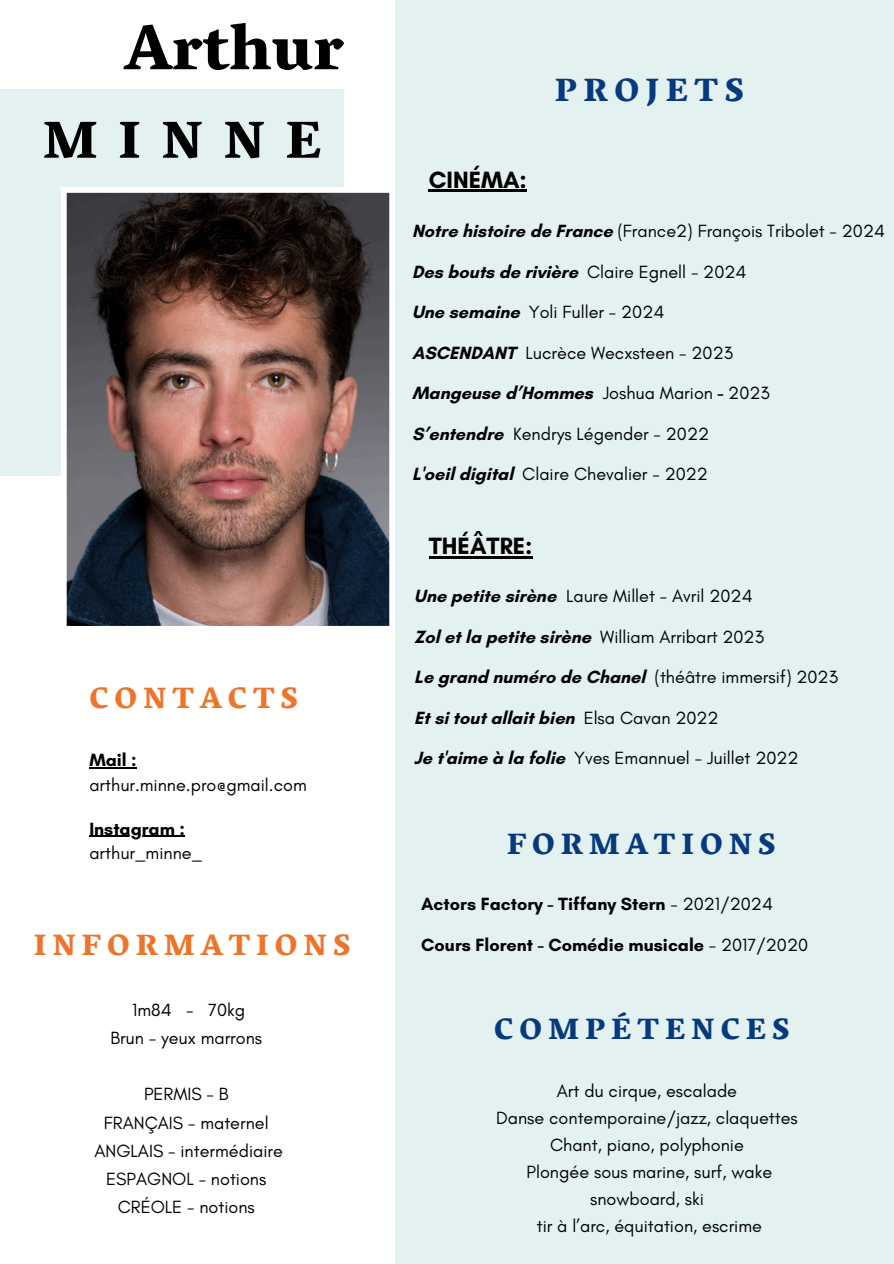
<style>
.page{position:relative;width:894px;height:1264px;background:#fff}
.page>*{position:absolute;margin:0;border:0;box-sizing:border-box;transform-origin:0 0}
.t1{font:800 64.5px "Vesper Libre";color:#000}
.t2{font:800 53.1px "Vesper Libre";letter-spacing:.39em;color:#000}
.t3{font:800 32.85px "Vesper Libre";letter-spacing:.2em;color:#06397d}
.t4{font:800 30px "Vesper Libre";letter-spacing:.2em;color:#06397d}
.t5{font:800 30px "Vesper Libre";letter-spacing:.2em;color:#ed742a}
.t6{font:700 24px "Glacial Indifference";color:#000}
.t7{font:18px/27px "Glacial Indifference";color:#000;text-align:center}
.t8{font:700 18px "Glacial Indifference";color:#000}
.s1{font-weight:700}
.s2{font-weight:400}
</style>
<div class="page">
<div style="left:0;top:89px;width:343px;height:386px;background:#e3f1f1"></div>
<div style="left:395px;top:0;width:498px;height:1263px;background:#e3f1f1"></div>
<svg style="left:61px;top:187px;width:329px;height:439px;background:#65504d"></svg>
<hr style="left:89px;top:767px;width:48px;height:1px;background:#000">
<hr style="left:89px;top:835px;width:96px;height:1px;background:#000">
<hr style="left:428px;top:556px;width:104px;height:3px;background:#000">
<hr style="left:428px;top:190px;width:99px;height:2px;background:#000">
<p class="t1" style="left:125px;top:9px;width:220px">Arthur</p>
<p class="t2" style="left:43px;top:108px;width:280px">MINNE</p>
<p class="t5" style="left:89px;top:679px;width:210px">CONTACTS</p>
<p class="t8" style="left:89px;top:749px;width:49px">Mail :</p>
<p class="t7" style="left:89px;top:771px;width:219px">arthur.minne.pro@gmail.com</p>
<p class="t8" style="left:89px;top:817px;width:97px">Instagram :</p>
<p class="t7" style="left:89px;top:839px;width:114px">arthur_minne_</p>
<p class="t5" style="left:34px;top:927px;width:318px">INFORMATIONS</p>
<p class="t7" style="left:132px;top:996px;width:114px">1m84 - 70kg</p>
<h3 class="t7" style="left:110px;top:1024px;width:153px">Brun - yeux marrons</h3>
<p class="t7" style="left:144px;top:1080px;width:86px">PERMIS - B</p>
<p class="t7" style="left:104px;top:1108px;width:166px">FRANÇAIS - maternel</p>
<p class="t7" style="left:94px;top:1136px;width:190px">ANGLAIS - intermédiaire</p>
<p class="t7" style="left:106px;top:1164px;width:162px">ESPAGNOL - notions</p>
<p class="t7" style="left:118px;top:1193px;width:138px">CRÉOLE - notions</p>
<p class="t3" style="left:554px;top:70px;width:190px">PROJETS</p>
<p class="t6" style="left:428px;top:165px;width:100px">CINÉMA:</p>
<p class="t7" style="left:412px;top:217px;width:474px"><span class="s1">Notre histoire de France</span> (France2) François Tribolet - 2024</p>
<h3 class="t8" style="left:412px;top:260px;width:336px">Des bouts de rivière <span class="s2">Claire Egnell - 2024</span></h3>
<p class="t7" style="left:412px;top:298px;width:253px"><span class="s1">Une semaine</span> Yoli Fuller - 2024</p>
<p class="t7" style="left:412px;top:339px;width:322px"><span class="s1">ASCENDANT</span> Lucrèce Wecxsteen - 2023</p>
<p class="t8" style="left:412px;top:382px;width:359px">Mangeuse d’Hommes <span class="s2">Joshua Marion</span> - <span class="s2">2023</span></p>
<p class="t8" style="left:412px;top:422px;width:93px">S’entendre</p>
<p class="t7" style="left:513px;top:420px;width:197px">Kendrys Légender - 2022</p>
<p class="t8" style="left:412px;top:463px;width:102px">L'oeil digital</p>
<p class="t7" style="left:522px;top:460px;width:187px">Claire Chevalier - 2022</p>
<h1 class="t6" style="left:428px;top:531px;width:105px">THÉÂTRE:</h1>
<p class="t7" style="left:414px;top:582px;width:340px"><span class="s1">Une petite sirène</span> Laure Millet - Avril 2024</p>
<p class="t8" style="left:414px;top:625px;width:351px">Zol et la petite sirène <span class="s2">William Arribart 2023</span></p>
<h3 class="t8" style="left:414px;top:666px;width:425px">Le grand numéro de Chanel <span class="s2">(théâtre immersif) 2023</span></h3>
<p class="t8" style="left:414px;top:706px;width:306px">Et si tout allait bien <span class="s2">Elsa Cavan 2022</span></p>
<p class="t7" style="left:414px;top:744px;width:386px"><span class="s1">Je t'aime à la folie</span> Yves Emannuel - Juillet 2022</p>
<p class="t4" style="left:507px;top:826px;width:270px">FORMATIONS</p>
<h3 class="t8" style="left:421px;top:893px;width:353px">Actors Factory - Tiffany Stern <span class="s2">- 2021/2024</span></h3>
<p class="t8" style="left:421px;top:933px;width:388px">Cours Florent - Comédie musicale <span class="s2">- 2017/2020</span></p>
<p class="t4" style="left:494px;top:1010px;width:297px">COMPÉTENCES</p>
<p class="t7" style="left:556px;top:1077px;width:182px">Art du cirque, escalade</p>
<p class="t7" style="left:496px;top:1104px;width:303px">Danse contemporaine/jazz, claquettes</p>
<p class="t7" style="left:550px;top:1131px;width:195px">Chant, piano, polyphonie</p>
<p class="t7" style="left:526px;top:1158px;width:247px">Plongée sous marine, surf, wake snowboard, ski</p>
<p class="t7" style="left:536px;top:1212px;width:226px">tir à l’arc, équitation, escrime</p>
</div>
